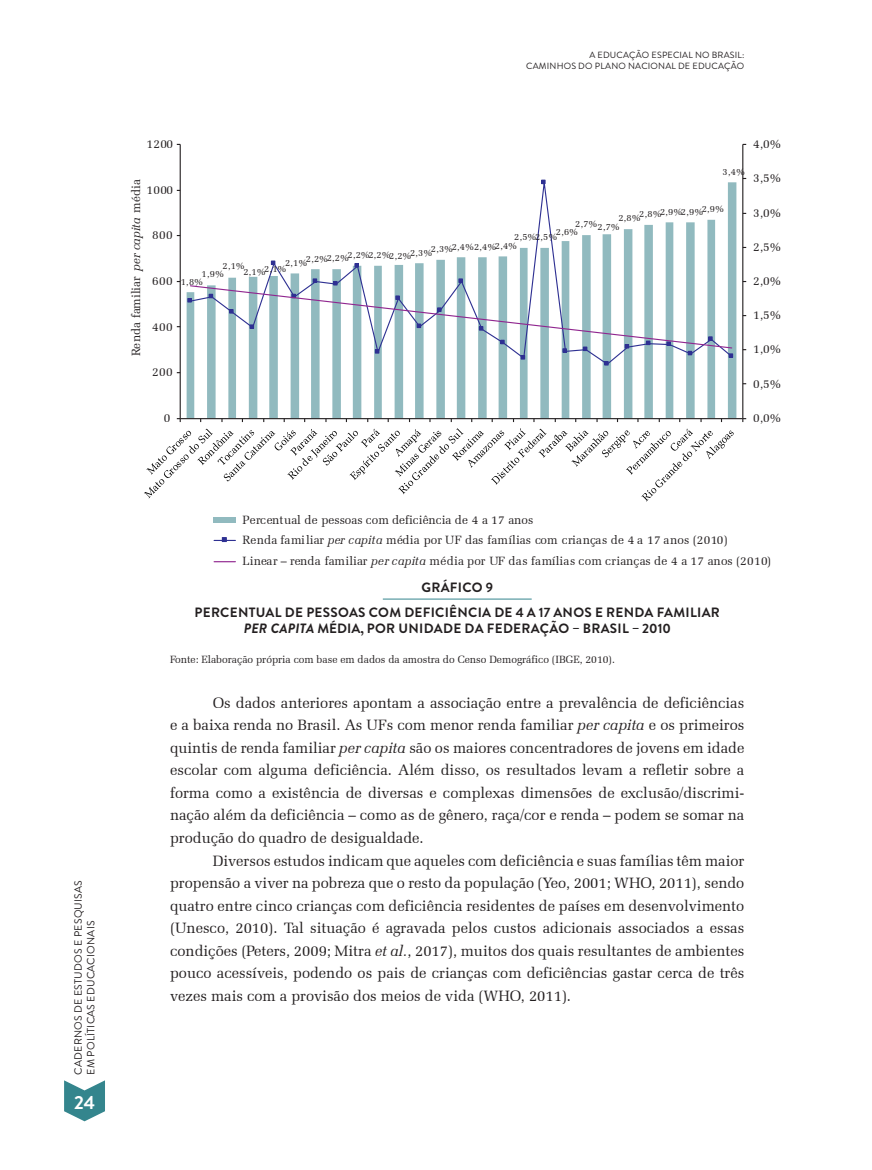
<style>
.page{position:relative;width:872px;height:1170px;background:#fff}
.page>*{position:absolute;margin:0;border:0;box-sizing:border-box;transform-origin:0 0}
.t1{font:700 18.9px "Brandon Grotesque";color:#fff}
.t2{font:15px/22.5px "Zapf Elliptical 711 BT";color:#231f20;text-align:justify}
.t3{font:700 13.5px/24.8px "Brandon Grotesque";letter-spacing:.02em;color:#231f20}
.t4{font:12px/20.5px "Zapf Elliptical 711 BT";letter-spacing:.01em;color:#231f20}
.t5{font:10.5px "Zapf Elliptical 711 BT";color:#231f20}
.t6{font:10.5px/12.6px "Brandon Grotesque";letter-spacing:.02em;color:#231f20}
.t7{font:9.3px "Zapf Elliptical 711 BT";color:#231f20}
.t8{font:9px/10.8px "Brandon Grotesque";letter-spacing:.02em;color:#231f20;text-align:right}
.s1{font-style:italic}
</style>
<div class="page">
<svg style="left:64px;top:1080px;width:41px;height:41px"></svg>
<hr style="left:383px;top:598px;width:148px;height:1px;background:#34858d">
<svg style="left:187px;top:182px;width:549px;height:236px"></svg>
<hr style="left:742px;top:144px;width:1px;height:274px;background:#231f20">
<hr style="left:180px;top:144px;width:1px;height:274px;background:#231f20">
<hr style="left:180px;top:418px;width:563px;height:1px;background:#231f20">
<svg style="left:742px;top:418px;width:4px;height:4px"></svg>
<svg style="left:177px;top:418px;width:4px;height:4px"></svg>
<svg style="left:189px;top:179px;width:544px;height:99px"></svg>
<svg style="left:271px;top:260px;width:4px;height:5px"></svg>
<svg style="left:354px;top:263px;width:5px;height:4px"></svg>
<svg style="left:541px;top:180px;width:4px;height:4px"></svg>
<svg style="left:187px;top:278px;width:546px;height:87px"></svg>
<div style="left:214px;top:517px;width:22px;height:6px;background:#91babf"></div>
<svg style="left:214px;top:537px;width:21px;height:5px"></svg>
<svg style="left:214px;top:561px;width:21px;height:1px"></svg>
<svg style="left:144px;top:428px;width:589px;height:73px"></svg>
<p class="t6" style="left:72px;top:1074px;width:196px;rotate:-90deg">CADERNOS DE ESTUDOS E PESQUISAS<br>EM POLÍTICAS E DUCACIONAIS</p>
<p class="t1" style="left:74px;top:1088px;width:23px">24</p>
<p class="t8" style="left:526px;top:50px;width:220px">A EDUCAÇÃO ESPECIAL NO BRASIL:<br>CAMINHOS DO PLANO NACIONAL DE E DUCAÇÃO</p>
<p class="t4" style="left:146px;top:134px;width:28px">1200</p>
<p class="t4" style="left:126px;top:356px;width:178px;rotate:-90deg">Renda familiar <span class="s1">per capita</span> média</p>
<p class="t4" style="left:146px;top:179px;width:28px">1000</p>
<p class="t4" style="left:152px;top:225px;width:22px">800</p>
<p class="t4" style="left:152px;top:270px;width:22px">600</p>
<p class="t4" style="left:152px;top:316px;width:22px">400</p>
<p class="t4" style="left:152px;top:362px;width:22px">200</p>
<p class="t7" style="left:722px;top:166px;width:24px">3,4%</p>
<p class="t7" style="left:618px;top:206px;width:107px">2,8%2,8%2,9%2,9%2,9%</p>
<p class="t7" style="left:575px;top:220px;width:46px">2,7%2,7%</p>
<p class="t7" style="left:556px;top:226px;width:24px">2,6%</p>
<p class="t7" style="left:514px;top:231px;width:44px">2,5%2,5%</p>
<p class="t7" style="left:285px;top:249px;width:233px">2,1%2,2%2,2%2,2%2,2%2,2%2,3%2,3%2,4%2,4%2,4%</p>
<p class="t7" style="left:222px;top:260px;width:24px">2,1%</p>
<p class="t7" style="left:243px;top:265px;width:44px">2,1%2,1%</p>
<p class="t7" style="left:202px;top:269px;width:24px">1,9%</p>
<p class="t7" style="left:181px;top:276px;width:24px">1,8%</p>
<p class="t4" style="left:753px;top:134px;width:29px">4,0%</p>
<p class="t4" style="left:753px;top:168px;width:29px">3,5%</p>
<p class="t4" style="left:753px;top:202px;width:29px">3,0%</p>
<p class="t4" style="left:753px;top:236px;width:29px">2,5%</p>
<p class="t4" style="left:753px;top:270px;width:29px">2,0%</p>
<p class="t4" style="left:753px;top:305px;width:29px">1,5%</p>
<p class="t4" style="left:753px;top:339px;width:29px">1,0%</p>
<p class="t4" style="left:753px;top:373px;width:29px">0,5%</p>
<p class="t4" style="left:164px;top:407px;width:8px">0</p>
<p class="t4" style="left:753px;top:407px;width:29px">0,0%</p>
<p class="t4" style="left:242px;top:509px;width:530px">Percentual de pessoas com deficiência de 4 a 17 anos<br>Renda familiar <span class="s1">per capita</span> média por UF das famílias com crianças de 4 a 17 anos (2010)<br>Linear – renda familiar <span class="s1">per capita</span> média por UF das famílias com crianças de 4 a 17 anos (2010)</p>
<p class="t3" style="left:195px;top:575px;width:517px;text-indent:227px">GRÁFICO 9<br>PERCENTUAL DE PESSOAS COM DEFICIÊNCIA DE 4 A 17 ANOS E RENDA FAMILIAR</p>
<p class="t3" style="left:244px;top:616px;width:429px"><span class="s1">PER CAPITA</span> MÉDIA, POR UNIDADE DA FEDERAÇÃO – BRASIL – 2010</p>
<p class="t5" style="left:170px;top:653px;width:446px">Fonte: Elaboração própria com base em dados da amostra do Censo Demográfico (IBGE, 2010).</p>
<p class="t2" style="left:170px;top:691px;width:576px;text-indent:43px">Os dados anteriores apontam a associação entre a prevalência de deficiências e a baixa renda no Brasil. As UFs com menor renda familiar <span class="s1">per capita</span> e os primeiros quintis de renda familiar <span class="s1">per capita</span> são os maiores concentradores de jovens em idade escolar com alguma deficiência. Além disso, os resultados levam a refletir sobre a forma como a existência de diversas e complexas dimensões de exclusão/discrimi&shy;nação além da deficiência – como as de gênero, raça/cor e renda – podem se somar na produção do quadro de desigualdade.</p>
<p class="t2" style="left:170px;top:849px;width:576px;text-indent:43px">Diversos estudos indicam que aqueles com deficiência e suas famílias têm maior propensão a viver na pobreza que o resto da população (Yeo, 2001; WHO, 2011), sendo quatro entre cinco crianças com deficiência residentes de países em desenvolvimento (Unesco, 2010). Tal situação é agravada pelos custos adicionais associados a essas condições (Peters, 2009; Mitra <span class="s1">et al.</span>, 2017), muitos dos quais resultantes de ambientes pouco acessíveis, podendo os pais de crianças com deficiências gastar cerca de três vezes mais com a provisão dos meios de vida (WHO, 2011).</p>
</div>
